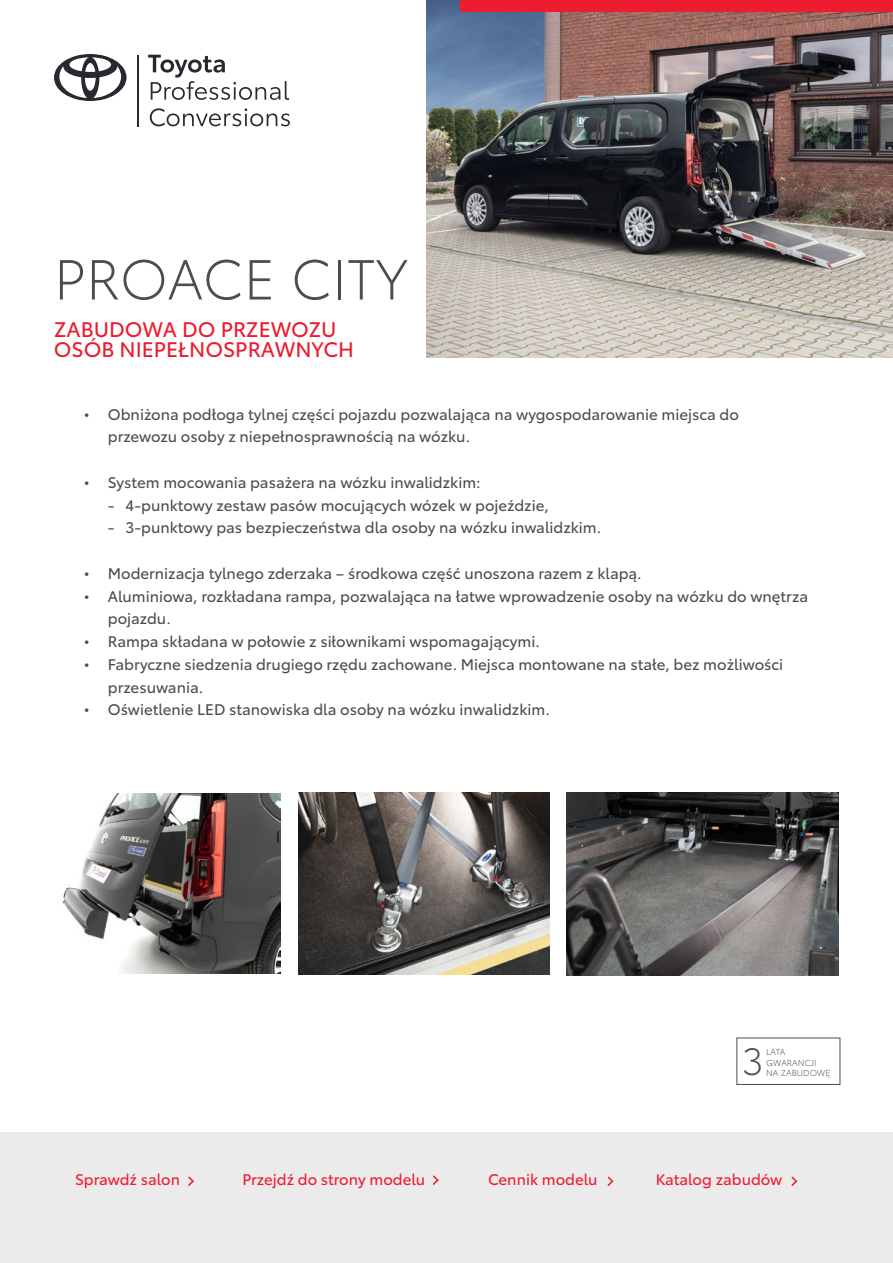
<style>
.page{position:relative;width:893px;height:1263px;background:#fff}
.page>*{position:absolute;margin:0;border:0;box-sizing:border-box;transform-origin:0 0}
.t1{font:300 55.5px "Toyota Type";color:#4d4d4f}
.t2{font:300 37.5px "Toyota Type";color:#4d4d4f}
.t3{font:20.85px/20.5px "Toyota Type";color:#ed1c2f}
.t4{font:15.15px/22.8px "Toyota Type";color:#4d4d4f}
.t5{font:15.15px "Toyota Type";color:#ed1c2f}
.t6{font:300 8.55px/10.2px "Toyota Type";color:#4d4d4f}
</style>
<div class="page">
<hr style="left:137px;top:55px;width:2px;height:71px;background:#282830">
<svg style="left:54px;top:54px;width:73px;height:47px"></svg>
<svg style="left:148px;top:55px;width:141px;height:45px"></svg>
<svg style="left:150px;top:108px;width:140px;height:18px"></svg>
<div style="left:736px;top:1037px;width:104px;height:48px;border:1px solid #4d4d4f"></div>
<div style="left:0;top:1132px;width:893px;height:131px;background:#ebebec"></div>
<img style="left:426px;top:0;width:467px;height:357px">
<div style="left:460px;top:0;width:433px;height:12px;background:#ed1c2f"></div>
<img style="left:62px;top:794px;width:218px;height:179px">
<img style="left:298px;top:792px;width:251px;height:183px">
<img style="left:567px;top:792px;width:272px;height:183px">
<svg style="left:188px;top:1176px;width:6px;height:10px"></svg>
<svg style="left:607px;top:1176px;width:7px;height:11px"></svg>
<svg style="left:791px;top:1176px;width:7px;height:11px"></svg>
<svg style="left:432px;top:1175px;width:7px;height:10px"></svg>
<h1 class="t1" style="left:54px;top:239px;width:355px">PROACE CITY</h1>
<h3 class="t3" style="left:54px;top:317px;width:302px">ZABUDOWA DO PRZEWOZU<br>OSÓB NIEPEŁNOSPRAWNYCH</h3>
<p class="t4" style="left:108px;top:402px;width:633px;text-indent:-24px">• Obniżona podłoga tylnej części pojazdu pozwalająca na wygospodarowanie miejsca do przewozu osoby z niepełnosprawnością na wózku.</p>
<p class="t4" style="left:84px;top:470px;width:398px">• System mocowania pasażera na wózku inwalidzkim:</p>
<p class="t4" style="left:108px;top:493px;width:443px">- 4-punktowy zestaw pasów mocujących wózek w pojeździe,</p>
<p class="t4" style="left:108px;top:515px;width:495px">- 3-punktowy pas bezpieczeństwa dla osoby na wózku inwalidzkim.</p>
<p class="t4" style="left:84px;top:561px;width:559px">• Modernizacja tylnego zderzaka – środkowa część unoszona razem z klapą.</p>
<p class="t4" style="left:108px;top:584px;width:702px;text-indent:-24px">• Aluminiowa, rozkładana rampa, pozwalająca na łatwe wprowadzenie osoby na wózku do wnętrza pojazdu.</p>
<p class="t4" style="left:84px;top:629px;width:458px">• Rampa składana w połowie z siłownikami wspomagającymi.</p>
<p class="t4" style="left:108px;top:652px;width:677px;text-indent:-24px">• Fabryczne siedzenia drugiego rzędu zachowane. Miejsca montowane na stałe, bez możliwości przesuwania.</p>
<p class="t4" style="left:84px;top:697px;width:467px">• Oświetlenie LED stanowiska dla osoby na wózku inwalidzkim.</p>
<h2 class="t2" style="left:742px;top:1034px;width:23px">3</h2>
<p class="t6" style="left:766px;top:1047px;width:66px">LATA<br>GWARANCJI<br>NA ZABUDOWĘ</p>
<p class="t5" style="left:75px;top:1168px;width:107px">Sprawdź salon</p>
<p class="t5" style="left:242px;top:1168px;width:184px">Przejdź do strony modelu</p>
<p class="t5" style="left:488px;top:1168px;width:111px">Cennik modelu</p>
<p class="t5" style="left:656px;top:1168px;width:128px">Katalog zabudów</p>
</div>
